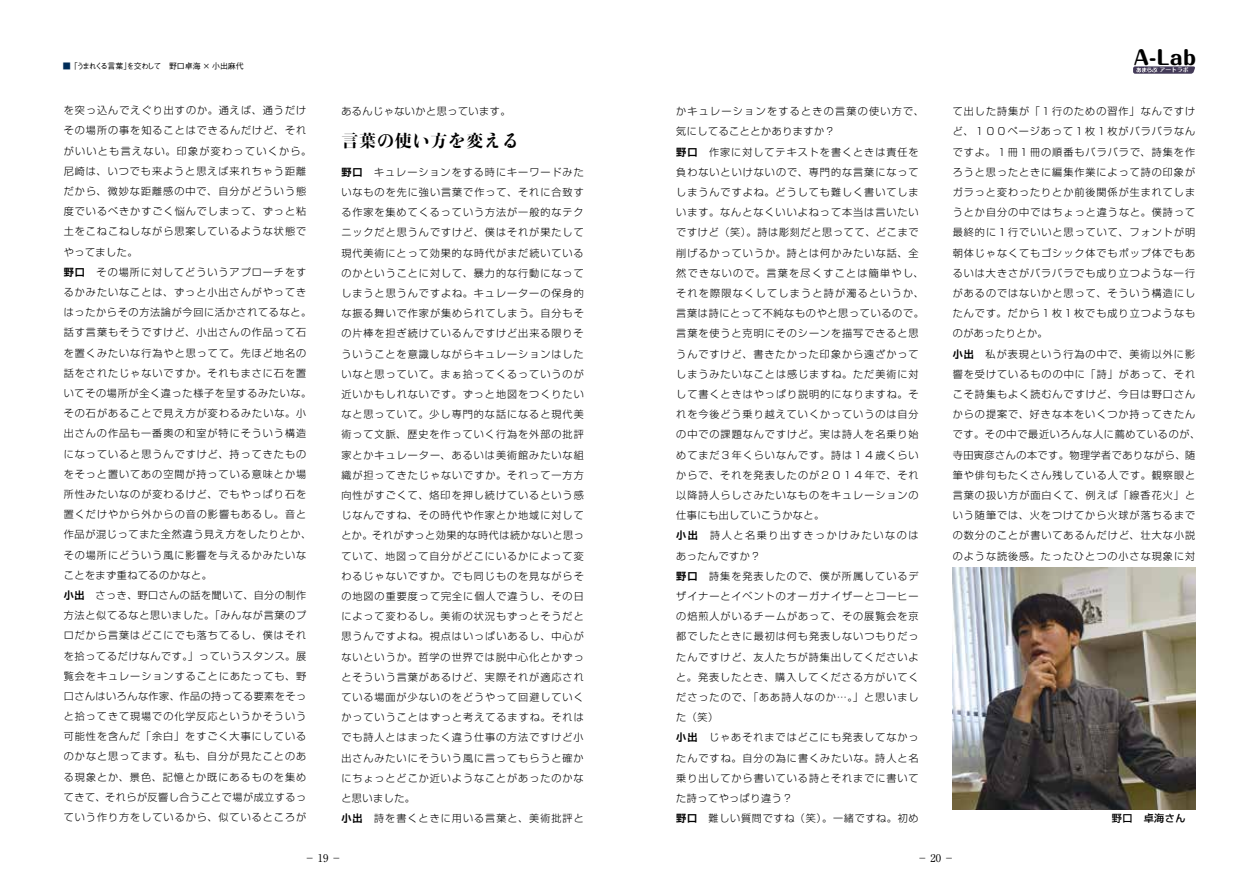
<style>
.page{position:relative;width:1259px;height:893px;background:#fff}
.page>*{position:absolute;margin:0;border:0;box-sizing:border-box;transform-origin:0 0}
.t1{font:800 19.5px "Maru Fo Pro";color:#000}
.t2{font:800 16.95px "Kocho Std";letter-spacing:.05em;color:#000}
.t3{font:10.65px "Ryumin Pro";color:#000}
.t4{font:300 10.05px/20.2px "Shin Go Pro";letter-spacing:.095em;color:#000}
.t5{font:300 10.05px "Shin Go Pro";letter-spacing:.05em;color:#000}
.t6{font:500 7.95px "Gothic BBB Pro";letter-spacing:-.095em;color:#000}
.t7{font:700 5.85px "Maru Fo Pro";color:#fff}
.s1{color:#002c58}
.s2{font-family:"Shin Go Pro De";font-weight:700}
</style>
<div class="page">
<svg style="left:1133px;top:66px;width:62px;height:8px"></svg>
<img style="left:953px;top:568px;width:242px;height:242px">
<p class="t6" style="left:63px;top:59px;width:182px"><span class="s1">■</span>「うまれくる言葉」を交わして　野口卓海 × 小出麻代</p>
<p class="t4" style="left:64px;top:99px;width:249px">を突っ込んでえぐり出すのか。通えば、通うだけその場所の事を知ることはできるんだけど、それがいいとも言えない。印象が変わっていくから。尼崎は、いつでも来ようと思えば来れちゃう距離だから、微妙な距離感の中で、自分がどういう態度でいるべきかすごく悩んでしまって、ずっと粘土をこねこねしながら思案しているような状態でやってました。<br><span class="s2">野口</span>　その場所に対してどういうアプローチをするかみたいなことは、ずっと小出さんがやってきはったからその方法論が今回に活かされてるなと。話す言葉もそうですけど、小出さんの作品って石を置くみたいな行為やと思ってて。先ほど地名の話をされたじゃないですか。それもまさに石を置いてその場所が全く違った様子を呈するみたいな。その石があることで見え方が変わるみたいな。小出さんの作品も一番奥の和室が特にそういう構造になっていると思うんですけど、持ってきたものをそっと置いてあの空間が持っている意味とか場所性みたいなのが変わるけど、でもやっぱり石を置くだけやから外からの音の影響もあるし。音と作品が混じってまた全然違う見え方をしたりとか、その場所にどういう風に影響を与えるかみたいなことをまず重ねてるのかなと。<br><span class="s2">小出</span>　さっき、野口さんの話を聞いて、自分の制作方法と似てるなと思いました。「みんなが言葉のプロだから言葉はどこにでも落ちてるし、僕はそれを拾ってるだけなんです。」っていうスタンス。展覧会をキュレーションすることにあたっても、野口さんはいろんな作家、作品の持ってる要素をそっと拾ってきて現場での化学反応というかそういう可能性を含んだ「余白」をすごく大事にしているのかなと思ってます。私も、自分が見たことのある現象とか、景色、記憶とか既にあるものを集めてきて、それらが反響し合うことで場が成立するっていう作り方をしているから、似ているところが</p>
<p class="t5" style="left:341px;top:103px;width:171px">あるんじゃないかと思っています。</p>
<h2 class="t2" style="left:341px;top:127px;width:179px">言葉の使い方を変える</h2>
<p class="t4" style="left:341px;top:161px;width:244px"><span class="s2">野口</span>　キュレーションをする時にキーワードみたいなものを先に強い言葉で作って、それに合致する作家を集めてくるっていう方法が一般的なテクニックだと思うんですけど、僕はそれが果たして現代美術にとって効果的な時代がまだ続いているのかということに対して、暴力的な行動になってしまうと思うんですよね。キュレーターの保身的な振る舞いで作家が集められてしまう。自分もその片棒を担ぎ続けているんですけど出来る限りそういうことを意識しながらキュレーションはしたいなと思っていて。まぁ拾ってくるっていうのが近いかもしれないです。ずっと地図をつくりたいなと思っていて。少し専門的な話になると現代美術って文脈、歴史を作っていく行為を外部の批評家とかキュレーター、あるいは美術館みたいな組織が担ってきたじゃないですか。それって一方方向性がすごくて、烙印を押し続けているという感じなんですね、その時代や作家とか地域に対してとか。それがずっと効果的な時代は続かないと思っていて、地図って自分がどこにいるかによって変わるじゃないですか。でも同じものを見ながらその地図の重要度って完全に個人で違うし、その日によって変わるし。美術の状況もずっとそうだと思うんですよね。視点はいっぱいあるし、中心がないというか。哲学の世界では脱中心化とかずっとそういう言葉があるけど、実際それが適応されている場面が少ないのをどうやって回避していくかっていうことはずっと考えてるますね。それはでも詩人とはまったく違う仕事の方法ですけど小出さんみたいにそういう風に言ってもらうと確かにちょっとどこか近いようなことがあったのかなと思いました。<br><span class="s2">小出</span>　詩を書くときに用いる言葉と、美術批評と</p>
<h1 class="t1" style="left:1134px;top:42px;width:64px">A-Lab</h1>
<p class="t7" style="left:1159px;top:65px;width:31px">アートラボ</p>
<p class="t4" style="left:676px;top:100px;width:249px">かキュレーションをするときの言葉の使い方で、気にしてることとかありますか？<br><span class="s2">野口</span>　作家に対してテキストを書くときは責任を負わないといけないので、専門的な言葉になってしまうんですよね。どうしても難しく書いてしまいます。なんとなくいいよねって本当は言いたいですけど（笑）。詩は彫刻だと思ってて、どこまで削げるかっていうか。詩とは何かみたいな話、全然できないので。言葉を尽くすことは簡単やし、それを際限なくしてしまうと詩が濁るというか、言葉は詩にとって不純なものやと思っているので。言葉を使うと克明にそのシーンを描写できると思うんですけど、書きたかった印象から遠ざかってしまうみたいなことは感じますね。ただ美術に対して書くときはやっぱり説明的になりますね。それを今後どう乗り越えていくかっていうのは自分の中での課題なんですけど。実は詩人を名乗り始めてまだ３年くらいなんです。詩は１４歳くらいからで、それを発表したのが２０１４年で、それ以降詩人らしさみたいなものをキュレーションの仕事にも出していこうかなと。<br><span class="s2">小出</span>　詩人と名乗り出すきっかけみたいなのはあったんですか？<br><span class="s2">野口</span>　詩集を発表したので、僕が所属しているデザイナーとイベントのオーガナイザーとコーヒーの焙煎人がいるチームがあって、その展覧会を京都でしたときに最初は何も発表しないつもりだったんですけど、友人たちが詩集出してくださいよと。発表したとき、購入してくださる方がいてくださったので、「ああ詩人なのか…。」と思いました（笑）<br><span class="s2">小出</span>　じゃあそれまではどこにも発表してなかったんですね。自分の為に書くみたいな。詩人と名乗り出してから書いている詩とそれまでに書いてた詩ってやっぱり違う？<br><span class="s2">野口</span>　難しい質問ですね（笑）。一緒ですね。初め</p>
<p class="t4" style="left:952px;top:100px;width:249px">て出した詩集が「１行のための習作」なんですけど、１００ページあって１枚１枚がバラバラなんですよ。１冊１冊の順番もバラバラで、詩集を作ろうと思ったときに編集作業によって詩の印象がガラっと変わったりとか前後関係が生まれてしまうとか自分の中ではちょっと違うなと。僕詩って最終的に１行でいいと思っていて、フォントが明朝体じゃなくてもゴシック体でもポップ体でもあるいは大きさがバラバラでも成り立つような一行があるのではないかと思って、そういう構造にしたんです。だから１枚１枚でも成り立つようなものがあったりとか。<br><span class="s2">小出</span>　私が表現という行為の中で、美術以外に影響を受けているものの中に「詩」があって、それこそ詩集もよく読むんですけど、今日は野口さんからの提案で、好きな本をいくつか持ってきたんです。その中で最近いろんな人に薦めているのが、寺田寅彦さんの本です。物理学者でありながら、随筆や俳句もたくさん残している人です。観察眼と言葉の扱い方が面白くて、例えば「線香花火」という随筆では、火をつけてから火球が落ちるまでの数分のことが書いてあるんだけど、壮大な小説のような読後感。たったひとつの小さな現象に対</p>
<p class="t3" style="left:305px;top:850px;width:39px">－19－</p>
<p class="t3" style="left:917px;top:850px;width:39px">－20－</p>
</div>
